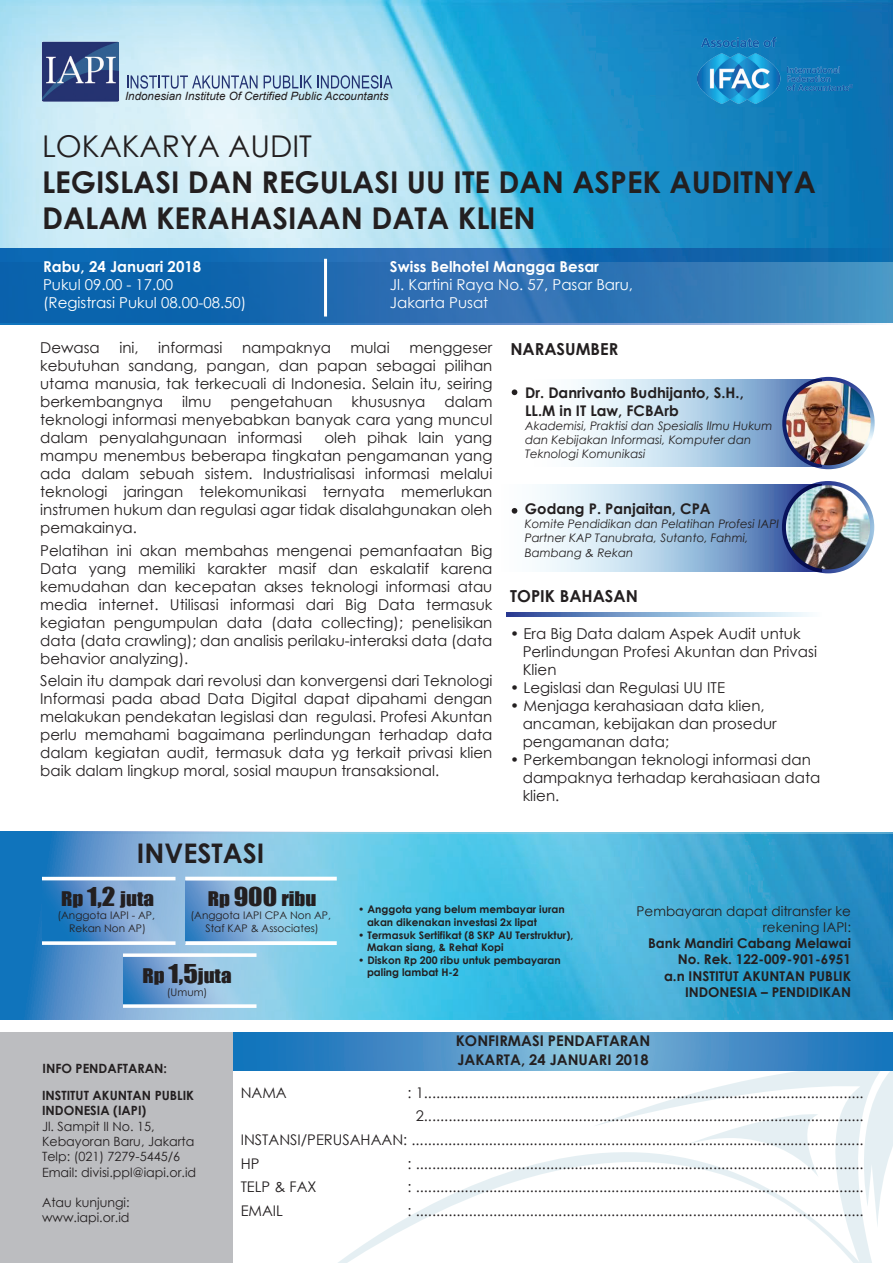
<style>
.page{position:relative;width:893px;height:1263px;background:#fff}
.page>*{position:absolute;margin:0;border:0;box-sizing:border-box;transform-origin:0 0}
.t1{font:700 30px/36px "Century Gothic";color:#231f20}
.t2{font:30px "Century Gothic";color:#231f20}
.t3{font:700 27px "Century Gothic";color:#231f20}
.t4{font:18.6px "Impact";color:#231f20;scale:1.13 1}
.t5{font:700 16.5px "Century Gothic";color:#231f20}
.t6{font:15px/18px "Century Gothic";color:#231f20;text-align:justify}
.t7{font:15px/18px "Century Gothic";color:#fff}
.t8{font:700 15px "Century Gothic";color:#fff}
.t9{font:14.7px "Century Gothic";color:#231f20}
.t10{font:700 14.7px/19.2px "Century Gothic";color:#231f20}
.t11{font:700 13.5px/16.2px "Century Gothic";color:#231f20;text-align:right}
.t12{font:13.5px/16.2px "Century Gothic";color:#231f20;text-align:right}
.t13{font:12.75px/15.3px "Century Gothic";color:#231f20}
.t14{font:700 12.75px/27.5px "Century Gothic";color:#231f20}
.t15{font:italic 11.7px/14.1px "Century Gothic";color:#231f20}
.t16{font:italic 11.4px "Arial";color:#231f20}
.t17{font:700 10.5px/12.6px "Century Gothic";color:#231f20}
.t18{font:10.5px/12.6px "Century Gothic";color:#231f20;text-align:center}
.s1{font-size:23.85px}
</style>
<div class="page">
<img style="left:0;top:0;width:893px;height:248px">
<svg style="left:127px;top:75px;width:131px;height:14px;background:#a3b7cf"></svg>
<svg style="left:264px;top:75px;width:129px;height:14px;background:#90adca"></svg>
<img style="left:38px;top:38px;width:84px;height:66px">
<svg style="left:0;top:831px;width:893px;height:189px;background:#4cb0d9"></svg>
<svg style="left:0;top:248px;width:893px;height:77px;background:#2471b3"></svg>
<hr style="left:324px;top:259px;width:3px;height:58px;background:#fff">
<svg style="left:288px;top:1070px;width:584px;height:193px"></svg>
<svg style="left:661px;top:1107px;width:158px;height:70px"></svg>
<svg style="left:850px;top:1070px;width:43px;height:158px"></svg>
<svg style="left:232px;top:1032px;width:661px;height:38px;background:#4a92c8"></svg>
<div style="left:0;top:1031px;width:232px;height:232px;background:#bcbdc0"></div>
<svg style="left:42px;top:880px;width:133px;height:61px;background:#659bcf"></svg>
<svg style="left:185px;top:880px;width:151px;height:61px;background:#7eb9de"></svg>
<svg style="left:123px;top:957px;width:133px;height:47px;background:#7fafd9"></svg>
<hr style="left:42px;top:877px;width:134px;height:3px;background:#fff">
<svg style="left:42px;top:941px;width:134px;height:4px"></svg>
<hr style="left:185px;top:877px;width:152px;height:3px;background:#fff">
<svg style="left:185px;top:941px;width:152px;height:4px"></svg>
<svg style="left:123px;top:1004px;width:133px;height:4px"></svg>
<svg style="left:123px;top:953px;width:133px;height:4px"></svg>
<svg style="left:511px;top:485px;width:305px;height:87px"></svg>
<svg style="left:511px;top:380px;width:302px;height:87px"></svg>
<svg style="left:506px;top:613px;width:303px;height:3px"></svg>
<img style="left:698px;top:37px;width:154px;height:67px">
<svg style="left:782px;top:377px;width:93px;height:92px"></svg>
<svg style="left:782px;top:481px;width:92px;height:92px"></svg>
<img style="left:786px;top:381px;width:85px;height:84px;border-radius:42px">
<img style="left:786px;top:485px;width:84px;height:84px;border-radius:42px">
<svg style="left:512px;top:389px;width:5px;height:6px"></svg>
<svg style="left:512px;top:508px;width:5px;height:6px"></svg>
<p class="t16" style="left:125px;top:89px;width:265px">Indonesian Institute Of Certified Public Accountants</p>
<h1 class="t2" style="left:42px;top:125px;width:271px">LOKAKARYA AUDIT</h1>
<h1 class="t1" style="left:42px;top:163px;width:776px">LEGISLASI DAN REGULASI UU ITE DAN ASPEK AUDITNYA<br>DALAM KERAHASIAAN DATA KLIEN</h1>
<p class="t8" style="left:43px;top:255px;width:160px">Rabu, 24 Januari 2018</p>
<p class="t7" style="left:43px;top:275px;width:205px">Pukul 09.00 - 17.00 (Registrasi Pukul 08.00-08.50)</p>
<p class="t8" style="left:390px;top:255px;width:211px">Swiss Belhotel Mangga Besar</p>
<p class="t7" style="left:390px;top:275px;width:245px">Jl. Kartini Raya No. 57, Pasar Baru,<br>Jakarta Pusat</p>
<p class="t6" style="left:40px;top:338px;width:61px">Dewasa</p>
<p class="t6" style="left:119px;top:338px;width:21px">ini,</p>
<p class="t6" style="left:158px;top:338px;width:66px">informasi</p>
<p class="t6" style="left:242px;top:338px;width:90px">nampaknya</p>
<p class="t6" style="left:350px;top:338px;width:41px">mulai</p>
<p class="t6" style="left:40px;top:338px;width:454px;text-indent:369px">menggeser kebutuhan sandang, pangan, dan papan sebagai pilihan utama manusia, tak terkecuali di Indonesia. Selain itu, seiring berkembangnya</p>
<p class="t6" style="left:182px;top:392px;width:31px">ilmu</p>
<p class="t6" style="left:230px;top:392px;width:103px">pengetahuan</p>
<p class="t6" style="left:351px;top:392px;width:75px">khususnya</p>
<p class="t6" style="left:40px;top:392px;width:454px;text-indent:404px">dalam teknologi informasi menyebabkan banyak cara yang muncul dalam penyalahgunaan informasi</p>
<p class="t6" style="left:40px;top:428px;width:454px;text-indent:284px">oleh pihak lain yang mampu menembus beberapa tingkatan pengamanan yang ada dalam sebuah sistem. Industrialisasi informasi melalui teknologi jaringan telekomunikasi ternyata memerlukan instrumen hukum dan regulasi agar tidak disalahgunakan oleh pemakainya.</p>
<p class="t6" style="left:40px;top:541px;width:454px">Pelatihan ini akan membahas mengenai pemanfaatan Big Data yang memiliki karakter masif dan eskalatif karena kemudahan dan kecepatan akses teknologi informasi atau media internet. Utilisasi informasi dari Big Data termasuk kegiatan pengumpulan data (data collecting); penelisikan data (data crawling); dan analisis perilaku-interaksi data (data behavior analyzing).</p>
<p class="t6" style="left:40px;top:671px;width:454px">Selain itu dampak dari revolusi dan konvergensi dari Teknologi Informasi pada abad Data Digital dapat dipahami dengan melakukan pendekatan legislasi dan regulasi. Profesi Akuntan perlu memahami bagaimana perlindungan terhadap data dalam kegiatan audit, termasuk data yg terkait privasi klien baik dalam lingkup moral, sosial maupun transaksional.</p>
<h2 class="t3" style="left:137px;top:833px;width:129px">INVESTASI</h2>
<p class="t5" style="left:510px;top:336px;width:109px">NARASUMBER</p>
<p class="t10" style="left:525px;top:383px;width:220px;line-height:17.7px">Dr. Danrivanto Budhijanto, S.H.,<br>LL.M in IT Law, FCBArb</p>
<p class="t15" style="left:525px;top:418px;width:249px">Akademisi, Praktisi dan Spesialis Ilmu Hukum dan Kebijakan Informasi, Komputer dan<br>Teknologi Komunikasi</p>
<p class="t10" style="left:525px;top:499px;width:187px">Godang P. Panjaitan, CPA</p>
<p class="t15" style="left:525px;top:517px;width:256px">Komite Pendidikan dan Pelatihan Profesi IAPI<br>Partner KAP Tanubrata, Sutanto, Fahmi,<br>Bambang &amp; Rekan</p>
<p class="t5" style="left:510px;top:583px;width:129px">TOPIK BAHASAN</p>
<p class="t6" style="left:523px;top:624px;width:296px;text-align:left;text-indent:-12px">• Era Big Data dalam Aspek Audit untuk<br>Perlindungan Profesi Akuntan dan Privasi<br>Klien</p>
<p class="t6" style="left:510px;top:678px;width:216px">• Legislasi dan Regulasi UU ITE</p>
<p class="t6" style="left:523px;top:696px;width:255px;text-align:left;text-indent:-12px">• Menjaga kerahasiaan data klien, ancaman, kebijakan dan prosedur pengamanan data;</p>
<p class="t6" style="left:523px;top:750px;width:299px;text-align:left;text-indent:-12px">• Perkembangan teknologi informasi dan dampaknya terhadap kerahasiaan data klien.</p>
<p class="t4" style="left:61px;top:885px;width:84px">Rp <span class="s1">1,2</span> juta</p>
<p class="t18" style="left:57px;top:909px;width:99px">(Anggota IAPI - AP,<br>Rekan Non AP)</p>
<p class="t4" style="left:208px;top:885px;width:98px">Rp <span class="s1">900</span> ribu</p>
<p class="t18" style="left:190px;top:909px;width:142px">(Anggota IAPI CPA Non AP,<br>Staf KAP &amp; Associates)</p>
<p class="t4" style="left:143px;top:961px;width:80px">Rp <span class="s1">1,5</span>juta</p>
<p class="t18" style="left:167px;top:985px;width:42px">(Umum)</p>
<p class="t17" style="left:367px;top:903px;width:199px;text-indent:-9px">• Anggota yang belum membayar iuran akan dikenakan investasi 2x lipat</p>
<p class="t17" style="left:367px;top:928px;width:208px;text-indent:-9px">• Termasuk Sertifikat (8 SKP AU Terstruktur),<br>Makan siang, &amp; Rehat Kopi</p>
<p class="t17" style="left:367px;top:953px;width:195px;text-indent:-9px">• Diskon Rp 200 ribu untuk pembayaran paling lambat H-2</p>
<p class="t12" style="left:637px;top:902px;width:216px">Pembayaran dapat ditransfer ke rekening IAPI:</p>
<p class="t11" style="left:648px;top:934px;width:205px">Bank Mandiri Cabang Melawai<br>No. Rek. 122-009-901-6951<br>a.n INSTITUT AKUNTAN PUBLIK<br>INDONESIA – PENDIDIKAN</p>
<p class="t14" style="left:42px;top:1053px;width:154px">INFO PENDAFTARAN:<br>INSTITUT AKUNTAN PUBLIK</p>
<p class="t14" style="left:42px;top:1096px;width:106px">INDONESIA (IAPI)</p>
<p class="t13" style="left:42px;top:1118px;width:156px">Jl. Sampit II No. 15,<br>Kebayoran Baru, Jakarta<br>Telp: (021) 7279-5445/6<br>Email: divisi.ppl@iapi.or.id</p>
<p class="t13" style="left:42px;top:1195px;width:89px">Atau kunjungi: www.iapi.or.id</p>
<p class="t10" style="left:456px;top:1030px;width:196px">KONFIRMASI PENDAFTARAN<br>JAKARTA, 24 JANUARI 2018</p>
<p class="t9" style="left:241px;top:1082px;width:48px">NAMA</p>
<p class="t9" style="left:408px;top:1082px;width:458px">: 1............................................................................................................</p>
<p class="t9" style="left:416px;top:1106px;width:449px">2............................................................................................................</p>
<p class="t9" style="left:241px;top:1129px;width:624px">INSTANSI/PERUSAHAAN: ...............................................................................................................</p>
<p class="t9" style="left:241px;top:1153px;width:20px">HP</p>
<p class="t9" style="left:408px;top:1153px;width:458px">: ..............................................................................................................</p>
<p class="t9" style="left:241px;top:1176px;width:77px">TELP &amp; FAX</p>
<p class="t9" style="left:408px;top:1176px;width:458px">: ..............................................................................................................</p>
<p class="t9" style="left:241px;top:1200px;width:44px">EMAIL</p>
<p class="t9" style="left:408px;top:1200px;width:458px">: ..............................................................................................................</p>
</div>
